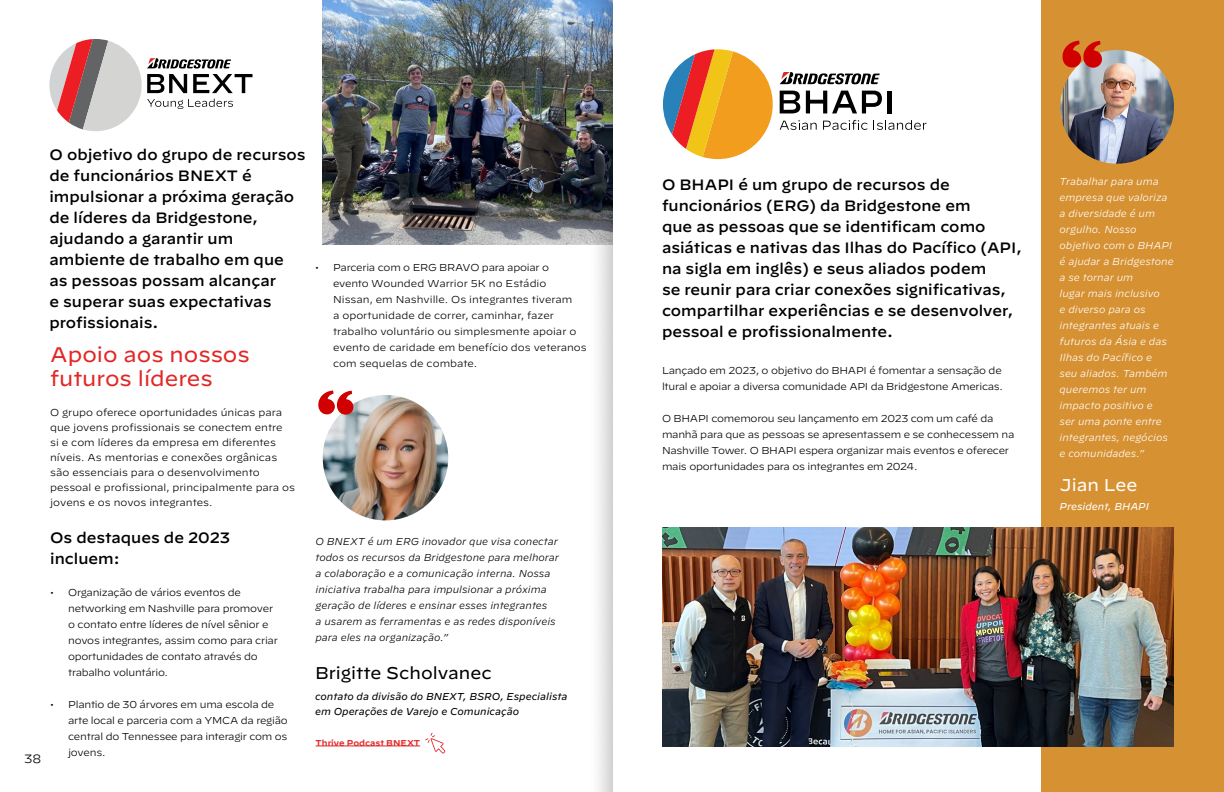
<style>
.page{position:relative;width:1224px;height:792px;background:#fff}
.page>*{position:absolute;margin:0;border:0;box-sizing:border-box;transform-origin:0 0}
.t1{font:21px/24px "Decimal";color:#e12827}
.t2{font:17px "Decimal";color:#000}
.t3{font:17px "Decimal";color:#fff}
.t4{font:500 15px/21px "Decimal";color:#000}
.t5{font:300 12px "Decimal";color:#000}
.t6{font:300 10px/16px "Decimal";letter-spacing:-.025em;color:#000}
.t7{font:300 10px/15px "Decimal";color:#000}
.t8{font:italic 300 10px/16px "Decimal";color:#fff}
.t9{font:italic 300 10px/16px "Decimal";color:#000}
.t10{font:italic 10px/15px "Decimal";color:#000}
.t11{font:italic 10px "Decimal";color:#fff}
.t12{font:600 8.5px "Decimal";color:#e12827}
</style>
<div class="page">
<img style="left:315px;top:0;width:297px;height:792px">
<div style="left:1041px;top:0;width:183px;height:792px;background:#d69133"></div>
<img style="left:1060px;top:50px;width:114px;height:114px;border-radius:57px">
<svg style="left:1062px;top:40px;width:41px;height:28px"></svg>
<img style="left:662px;top:527px;width:512px;height:220px">
<svg style="left:49px;top:39px;width:204px;height:92px"></svg>
<svg style="left:780px;top:72px;width:100px;height:12px"></svg>
<svg style="left:780px;top:120px;width:37px;height:10px"></svg>
<svg style="left:823px;top:120px;width:44px;height:10px"></svg>
<svg style="left:873px;top:120px;width:54px;height:10px"></svg>
<svg style="left:663px;top:49px;width:110px;height:110px"></svg>
<svg style="left:780px;top:91px;width:20px;height:22px"></svg>
<svg style="left:806px;top:91px;width:76px;height:22px"></svg>
<hr style="left:887px;top:91px;width:4px;height:22px;background:#000">
<hr style="left:316px;top:745px;width:104px;height:1px;background:#e12827">
<svg style="left:425px;top:733px;width:20px;height:21px"></svg>
<p class="t5" style="left:24px;top:751px;width:19px">38</p>
<h3 class="t4" style="left:49px;top:142px;width:258px">O objetivo do grupo de recursos de funcionários BNEXT é impulsionar a próxima geração de líderes da Bridgestone, ajudando a garantir um ambiente de trabalho em que as pessoas possam alcançar<br>e superar suas expectativas profissionais.</h3>
<h1 class="t1" style="left:50px;top:342px;width:201px">Apoio aos nossos futuros líderes</h1>
<p class="t7" style="left:50px;top:405px;width:246px">O grupo oferece oportunidades únicas para que jovens profissionais se conectem entre<br>si e com líderes da empresa em diferentes níveis. As mentorias e conexões orgânicas são essenciais para o desenvolvimento pessoal e profissional, principalmente para os jovens e os novos integrantes.</p>
<h3 class="t4" style="left:50px;top:525px;width:182px">Os destaques de 2023 incluem:</h3>
<p class="t6" style="left:68px;top:584px;width:211px;text-indent:-18px">• Organização de vários eventos de networking em Nashville para promover o contato entre líderes de nível sênior e novos integrantes, assim como para criar oportunidades de contato através do trabalho voluntário.</p>
<p class="t6" style="left:68px;top:696px;width:221px;text-indent:-18px">• Plantio de 30 árvores em uma escola de arte local e parceria com a YMCA da região central do Tennessee para interagir com os jovens.</p>
<p class="t7" style="left:333px;top:260px;width:255px;line-height:16px;text-indent:-18px">• Parceria com o ERG BRAVO para apoiar o evento Wounded Warrior 5K no Estádio Nissan, em Nashville. Os integrantes tiveram<br>a oportunidade de correr, caminhar, fazer trabalho voluntário ou simplesmente apoiar o evento de caridade em benefício dos veteranos com sequelas de combate.</p>
<p class="t9" style="left:316px;top:532px;width:245px">O BNEXT é um ERG inovador que visa conectar todos os recursos da Bridgestone para melhorar a colaboração e a comunicação interna. Nossa iniciativa trabalha para impulsionar a próxima geração de líderes e ensinar esses integrantes<br>a usarem as ferramentas e as redes disponíveis para eles na organização.”</p>
<h2 class="t2" style="left:315px;top:664px;width:178px">Brigitte Scholvanec</h2>
<p class="t10" style="left:315px;top:687px;width:254px">contato da divisão do BNEXT, BSRO, Especialista em Operações de Varejo e Comunicação</p>
<p class="t12" style="left:316px;top:735px;width:106px">Thrive Podcast BNEXT</p>
<p class="t4" style="left:662px;top:172px;width:361px">O BHAPI é um grupo de recursos de funcionários (ERG) da Bridgestone em<br>que as pessoas que se identificam como asiáticas e nativas das Ilhas do Pacífico (API, na sigla em inglês) e seus aliados podem<br>se reunir para criar conexões significativas, compartilhar experiências e se desenvolver, pessoal e profissionalmente.</p>
<p class="t6" style="left:662px;top:362px;width:343px">Lançado em 2023, o objetivo do BHAPI é fomentar a sensação de ltural e apoiar a diversa comunidade API da Bridgestone Americas.</p>
<p class="t6" style="left:662px;top:410px;width:354px">O BHAPI comemorou seu lançamento em 2023 com um café da manhã para que as pessoas se apresentassem e se conhecessem na Nashville Tower. O BHAPI espera organizar mais eventos e oferecer mais oportunidades para os integrantes em 2024.</p>
<p class="t8" style="left:1060px;top:172px;width:116px">Trabalhar para uma empresa que valoriza a diversidade é um orgulho. Nosso objetivo com o BHAPI é ajudar a Bridgestone a se tornar um<br>lugar mais inclusivo<br>e diverso para os integrantes atuais e futuros da Ásia e das<br>Ilhas do Pacífico e<br>seu aliados. Também queremos ter um impacto positivo e<br>ser uma ponte entre integrantes, negócios e comunidades.”</p>
<h2 class="t3" style="left:1059px;top:475px;width:79px">Jian Lee</h2>
<p class="t11" style="left:1059px;top:497px;width:91px">President, BHAPI</p>
</div>
